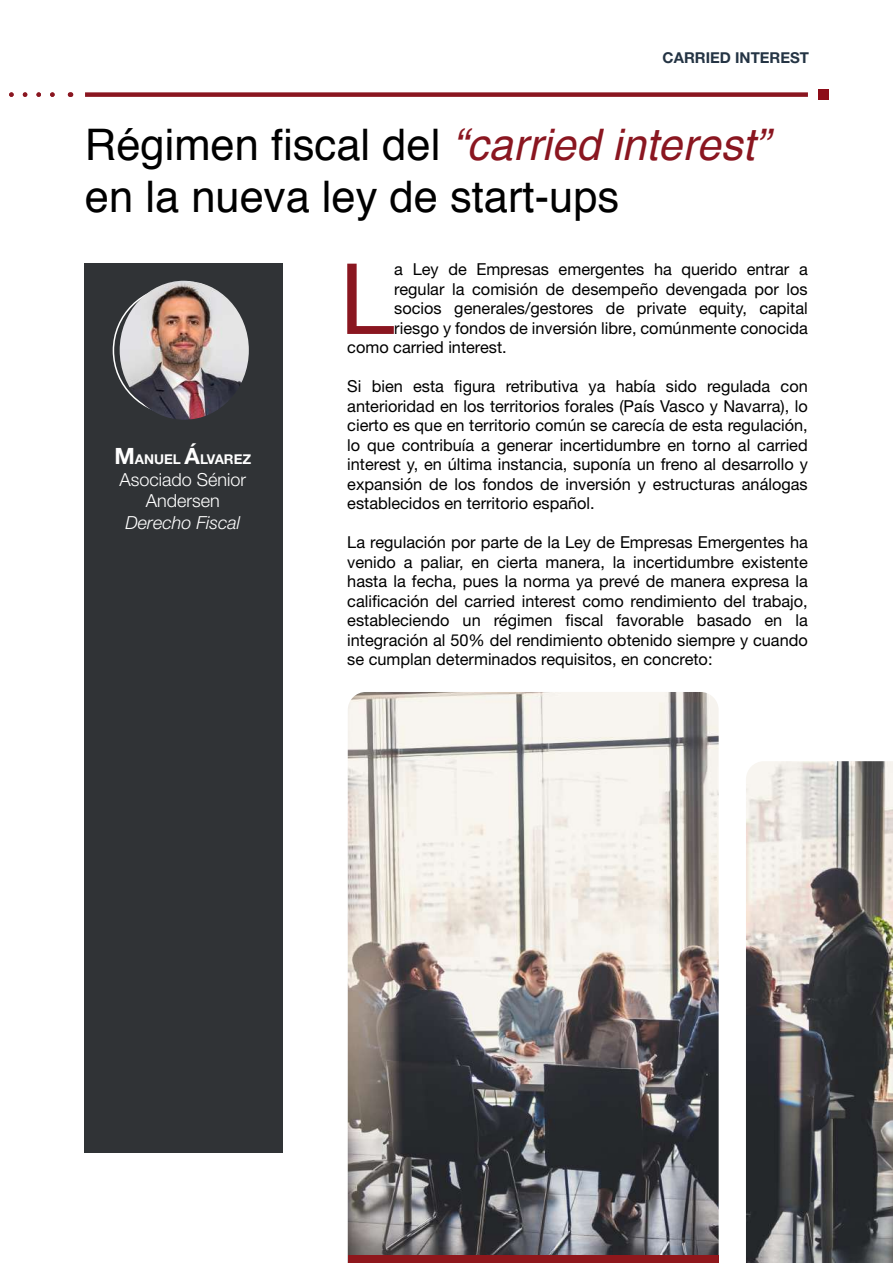
<style>
.page{position:relative;width:893px;height:1263px;background:#fff}
.page>*{position:absolute;margin:0;border:0;box-sizing:border-box;transform-origin:0 0}
.t1{font:98.4px "Helvetica Neue LT Pro";color:#8a1620}
.t2{font:43.5px/52.2px "Helvetica";color:#000}
.t3{font:300 18px/21.6px "Helvetica Neue LT Pro";color:#fff;text-align:center}
.t4{font:italic 300 18px "Helvetica Neue LT Pro";color:#fff}
.t5{font:16.5px/19.5px "Helvetica Neue LT Pro";color:#000;text-align:justify}
.t6{font:700 15px "Helvetica Neue LT Pro";color:#243444}
.t7{font:700 13.5px "Helvetica Neue LT Pro";color:#fff}
.s1{font-style:italic;color:#8a1620}
.s2{font-size:22.5px}
</style>
<div class="page">
<div style="left:85px;top:92px;width:723px;height:5px;background:#8a1620"></div>
<div style="left:818px;top:89px;width:11px;height:11px;background:#8d0c18"></div>
<svg style="left:9px;top:92px;width:46px;height:5px"></svg>
<div style="left:85px;top:264px;width:198px;height:889px;background:#303336"></div>
<img style="left:348px;top:692px;width:371px;height:563px">
<img style="left:746px;top:761px;width:147px;height:502px">
<img style="left:120px;top:281px;width:129px;height:139px">
<div style="left:348px;top:1255px;width:371px;height:8px;background:#8f171c"></div>
<p class="t6" style="left:663px;top:49px;width:148px">CARRIED INTEREST</p>
<h2 class="t2" style="left:85px;top:120px;width:686px">Régimen fiscal del <span class="s1">“carried interest” </span>en la nueva ley de start-ups</h2>
<p class="t7" style="left:114px;top:451px;width:138px"><span class="s2">M</span>ANUEL <span class="s2">Á</span>LVAREZ</p>
<p class="t3" style="left:119px;top:468px;width:128px">Asociado Sénior<br>Andersen</p>
<p class="t4" style="left:126px;top:512px;width:116px">Derecho Fiscal</p>
<h1 class="t1" style="left:340px;top:238px;width:56px">L</h1>
<p class="t5" style="left:394px;top:259px;width:415px">a Ley de Empresas emergentes ha querido entrar a</p>
<p class="t5" style="left:394px;top:279px;width:415px">regular la comisión de desempeño devengada por los</p>
<p class="t5" style="left:394px;top:298px;width:415px">socios generales/gestores de private equity, capital</p>
<p class="t5" style="left:394px;top:318px;width:415px">riesgo y fondos de inversión libre, comúnmente conocida</p>
<p class="t5" style="left:347px;top:337px;width:161px">como carried interest.</p>
<p class="t5" style="left:347px;top:376px;width:462px">Si bien esta figura retributiva ya había sido regulada con anterioridad en los territorios forales (País Vasco y Navarra), lo cierto es que en territorio común se carecía de esta regulación, lo que contribuía a generar incertidumbre en torno al carried interest y, en última instancia, suponía un freno al desarrollo y expansión de los fondos de inversión y estructuras análogas establecidos en territorio español.</p>
<p class="t5" style="left:347px;top:532px;width:462px">La regulación por parte de la Ley de Empresas Emergentes ha venido a paliar, en cierta manera, la incertidumbre existente hasta la fecha, pues la norma ya prevé de manera expresa la calificación del carried interest como rendimiento del trabajo, estableciendo un régimen fiscal favorable basado en la integración al 50% del rendimiento obtenido siempre y cuando se cumplan determinados requisitos, en concreto:</p>
</div>
